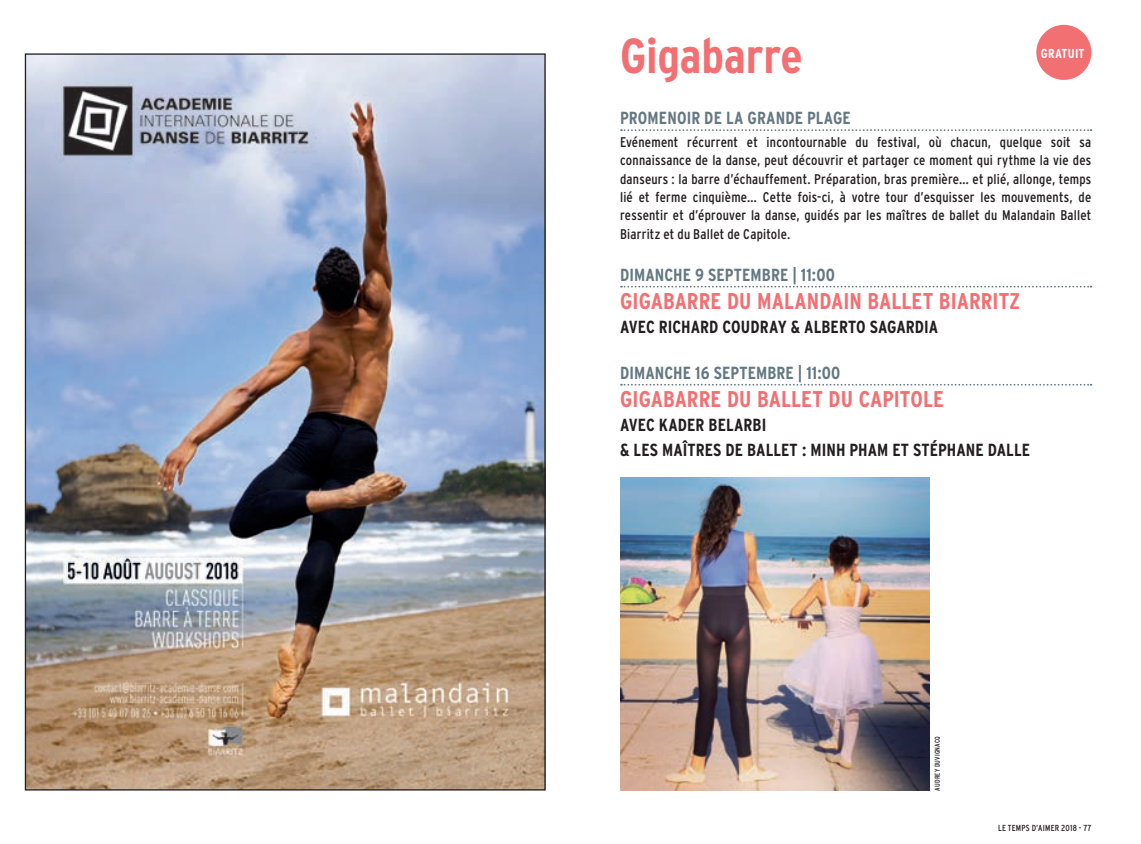
<style>
.page{position:relative;width:1141px;height:844px;background:#fff}
.page>*{position:absolute;margin:0;border:0;box-sizing:border-box;transform-origin:0 0}
._03-off-titre{font:700 condensed 49px "Interstate";letter-spacing:-.005em;color:#f26f72}
._01-TITRE-SPECTACLE{font:700 condensed 22.75px "Interstate";letter-spacing:.005em;color:#f26f72}
._03-off-petite_cie{font:700 condensed 17.5px "Interstate";letter-spacing:.005em;color:#231f20}
._02-date-TA-off{font:700 condensed 17.5px "Interstate";letter-spacing:.005em;color:#647882}
._03-texte-fr{font:condensed 14px/18.4px "Interstate";letter-spacing:.015em;color:#231f20;text-align:justify}
.PASTILLE-GRATUIT{font:700 condensed 12.95px "Interstate";letter-spacing:.015em;color:#fff}
.t1{font:condensed 8.75px "Interstate";letter-spacing:.025em;color:#231f20}
._06-crédit-TA{font:condensed 7px "Interstate";letter-spacing:.025em;color:#231f20}
</style>
<div class="page">
<img style="left:27px;top:55px;width:517px;height:733px">
<svg style="left:621px;top:129px;width:470px;height:2px"></svg>
<svg style="left:621px;top:286px;width:470px;height:1px"></svg>
<svg style="left:621px;top:384px;width:470px;height:1px"></svg>
<img style="left:620px;top:477px;width:309px;height:313px">
<div style="left:1036px;top:25px;width:55px;height:55px;background:#f26f72;border-radius:50%"></div>
<p class="_03-off-titre" style="left:620px;top:29px;width:184px">Gigabarre</p>
<p class="_02-date-TA-off" style="left:620px;top:108px;width:232px">PROMENOIR DE LA GRANDE PLAGE</p>
<p class="_03-texte-fr" style="left:620px;top:133px;width:473px">Evénement récurrent et incontournable du festival, où chacun, quelque soit sa connaissance de la danse, peut découvrir et partager ce moment qui rythme la vie des danseurs : la barre d’échauffement. Préparation, bras première… et plié, allonge, temps lié et ferme cinquième… Cette fois-ci, à votre tour d’esquisser les mouvements, de ressentir et d’éprouver la danse, guidés par les maîtres de ballet du Malandain Ballet Biarritz et du Ballet de Capitole.</p>
<p class="_02-date-TA-off" style="left:620px;top:265px;width:216px">DIMANCHE 9 SEPTEMBRE | 11:00</p>
<p class="_01-TITRE-SPECTACLE" style="left:620px;top:288px;width:402px">GIGABARRE DU MALANDAIN BALLET BIARRITZ</p>
<p class="_03-off-petite_cie" style="left:620px;top:317px;width:320px">AVEC RICHARD COUDRAY &amp; ALBERTO SAGARDIA</p>
<p class="_02-date-TA-off" style="left:620px;top:363px;width:222px">DIMANCHE 16 SEPTEMBRE | 11:00</p>
<p class="_01-TITRE-SPECTACLE" style="left:620px;top:386px;width:325px">GIGABARRE DU BALLET DU CAPITOLE</p>
<p class="_03-off-petite_cie" style="left:620px;top:415px;width:148px">AVEC KADER BELARBI</p>
<p class="_03-off-petite_cie" style="left:620px;top:440px;width:411px">&amp; LES MAÎTRES DE BALLET : MINH PHAM ET STÉPHANE DALLE</p>
<p class="PASTILLE-GRATUIT" style="left:1041px;top:46px;width:45px">GRATUIT</p>
<p class="_06-crédit-TA" style="left:934px;top:790px;width:56px;rotate:-90deg">AUDREY DUVIGNACQ</p>
<p class="t1" style="left:998px;top:823px;width:95px">LE TEMPS D’AIMER 2018 - 77</p>
</div>
